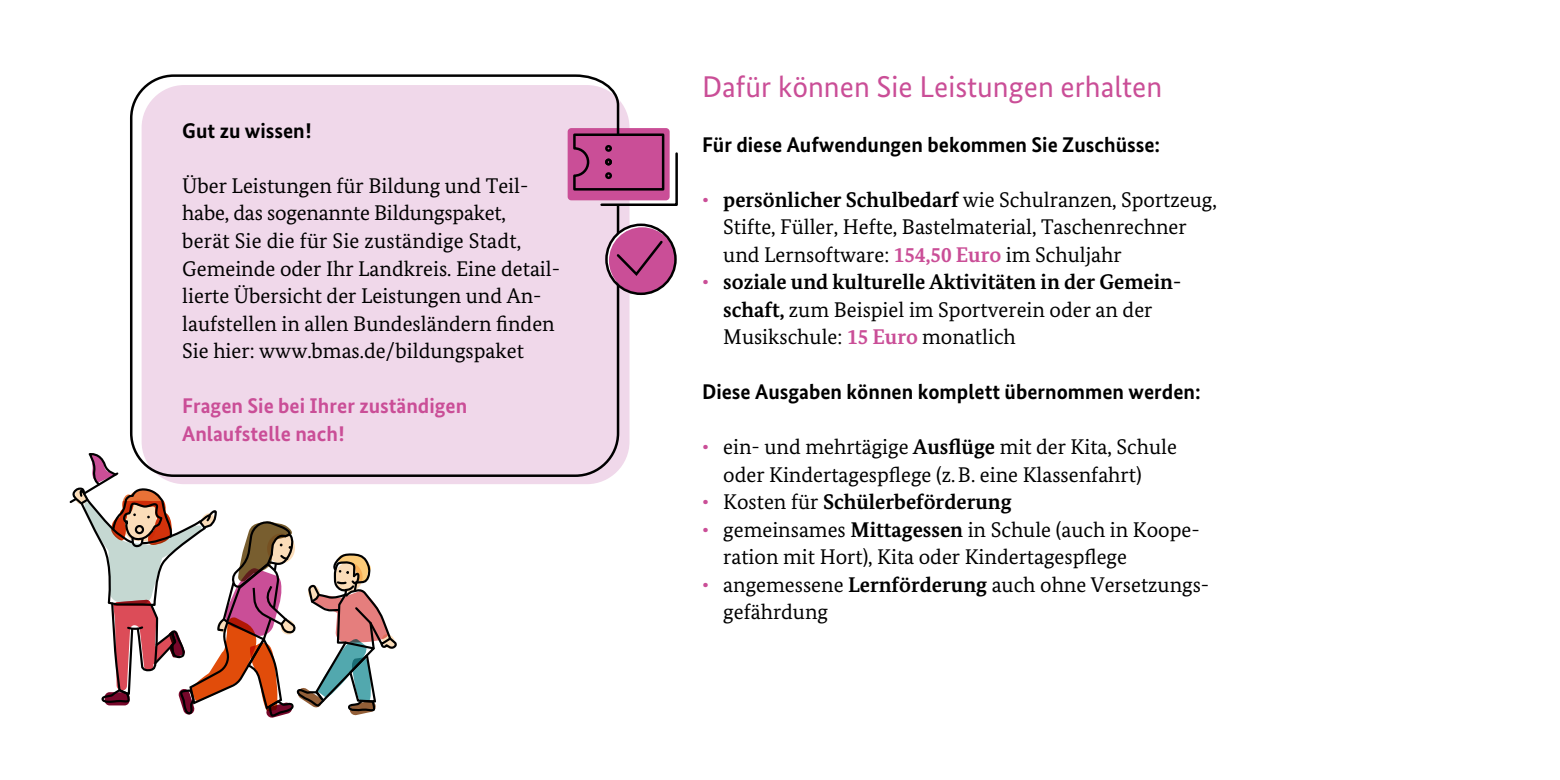
<style>
.page{position:relative;width:1560px;height:780px;background:#fff}
.page>*{position:absolute;margin:0;border:0;box-sizing:border-box;transform-origin:0 0}
.t1{font:30px "Bundes Sans";color:#ca4e97}
.t2{font:21.25px/27.5px "Bundes Serif";color:#000}
.t3{font:700 21.25px "Bundes Sans";color:#000}
.t4{font:700 21.25px/27.5px "Bundes Sans";color:#ca4e97}
.t5{font:700 21.25px "Bundes Serif";color:#000}
.s1{color:#ca4e97}
.s2{font-weight:700}
.s3{font-weight:700;color:#ca4e97}
.s4{font-weight:400;color:#ca4e97}
.s5{font-weight:400}
</style>
<div class="page">
<div style="left:567px;top:128px;width:102px;height:72px;background:#ca4e97;border-radius:4px"></div>
<div style="left:130px;top:74px;width:490px;height:404px;background:#f0d8ea"></div>
<svg style="left:572px;top:132px;width:105px;height:75px"></svg>
<svg style="left:606px;top:225px;width:67px;height:66px"></svg>
<div style="left:605px;top:223px;width:71px;height:72px;border:2px solid #000;border-radius:50%"></div>
<div style="left:609px;top:227px;width:66px;height:67px;background:#ca4e97;border-radius:50%"></div>
<svg style="left:614px;top:238px;width:49px;height:38px"></svg>
<svg style="left:69px;top:449px;width:330px;height:269px"></svg>
<h4 class="t3" style="left:182px;top:118px;width:131px">Gut zu wissen!</h4>
<p class="t2" style="left:182px;top:172px;width:379px">Über Leistungen für Bildung und Teil&shy;habe, das sogenannte Bildungspaket,<br>berät Sie die für Sie zuständige Stadt, Gemeinde oder Ihr Landkreis. Eine detail&shy;lierte Übersicht der Leistungen und An&shy;laufstellen in allen Bundesländern finden Sie hier: www.bmas.de/bildungspaket</p>
<p class="t4" style="left:182px;top:392px;width:286px">Fragen Sie bei Ihrer zuständigen<br>Anlaufstelle nach!</p>
<h2 class="t1" style="left:702px;top:68px;width:462px">Dafür können Sie Leistungen erhalten</h2>
<h3 class="t3" style="left:702px;top:131px;width:459px">Für diese Aufwendungen bekommen Sie Zuschüsse:</h3>
<p class="t2" style="left:723px;top:185px;width:495px;text-indent:-21px"><span class="s1">•</span> <span class="s2">persönlicher Schulbedarf</span> wie Schulranzen, Sportzeug,<br>Stifte, Füller, Hefte, Bastelmaterial, Taschenrechner und Lernsoftware: <span class="s3">154,50 Euro</span> im Schuljahr</p>
<p class="t2" style="left:723px;top:268px;width:459px;text-indent:-21px"><span class="s1">•</span> <span class="s2">soziale und kulturelle Aktivitäten in der Gemein&shy;schaft,</span> zum Beispiel im Sportverein oder an der<br>Musikschule: <span class="s3">15 Euro</span> monatlich</p>
<h3 class="t3" style="left:702px;top:379px;width:500px">Diese Ausgaben können komplett übernommen werden:</h3>
<p class="t2" style="left:723px;top:433px;width:455px;text-indent:-21px"><span class="s1">•</span> ein- und mehrtägige <span class="s2">Ausflüge</span> mit der Kita, Schule oder Kindertagespflege (z.B. eine Klassenfahrt)</p>
<p class="t5" style="left:702px;top:489px;width:311px"><span class="s4">•</span> <span class="s5">Kosten für</span> Schülerbeförderung</p>
<p class="t2" style="left:723px;top:515px;width:478px;text-indent:-21px"><span class="s1">•</span> gemeinsames <span class="s2">Mittagessen</span> in Schule (auch in Koope&shy;ration mit Hort), Kita oder Kindertagespflege</p>
<p class="t2" style="left:723px;top:570px;width:487px;text-indent:-21px"><span class="s1">•</span> angemessene <span class="s2">Lernförderung</span> auch ohne Versetzungs&shy;gefährdung</p>
</div>
